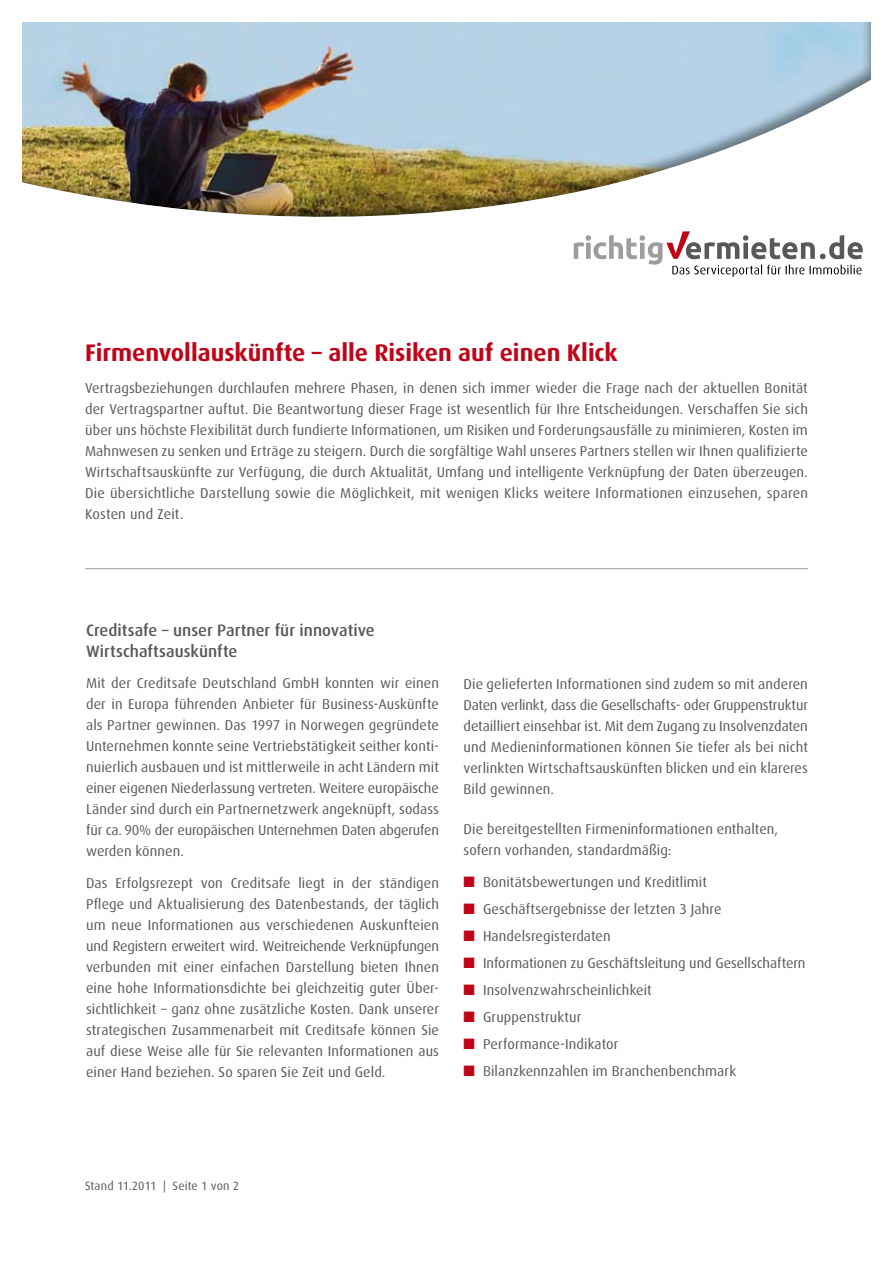
<style>
.page{position:relative;width:893px;height:1263px;background:#fff}
.page>*{position:absolute;margin:0;border:0;box-sizing:border-box;transform-origin:0 0}
.t1{font:700 24px "Dax";color:#c00418}
.t2{font:500 16.5px/21px "Dax";letter-spacing:.005em;color:#58585a}
.t3{font:14.25px/21px "Dax";letter-spacing:.005em;color:#58585a;text-align:justify}
.t4{font:12px "Dax";letter-spacing:.005em;color:#58585a}
.s1{color:#c00418}
</style>
<div class="page">
<hr style="left:85px;top:568px;width:723px;height:1px;background:#9c9d9f">
<div style="left:0;top:0;width:893px;height:219px;background:#000;opacity:.44"></div>
<div style="left:0;top:0;width:893px;height:21px;background:#fff"></div>
<div style="left:0;top:0;width:21px;height:193px;background:#fff"></div>
<div style="left:872px;top:0;width:21px;height:81px;background:#fff"></div>
<svg style="left:574px;top:231px;width:289px;height:46px"></svg>
<h1 class="t1" style="left:85px;top:340px;width:534px">Firmenvollauskünfte – alle Risiken auf einen Klick</h1>
<p class="t3" style="left:85px;top:378px;width:724px">Vertragsbeziehungen durchlaufen mehrere Phasen, in denen sich immer wieder die Frage nach der aktuellen Bonität der Vertragspartner auftut. Die Beantwortung dieser Frage ist wesentlich für Ihre Entscheidungen. Verschaffen Sie sich über uns höchste Flexibilität durch fundierte Informationen, um Risiken und Forderungsausfälle zu minimieren, Kosten im Mahnwesen zu senken und Erträge zu steigern. Durch die sorgfältige Wahl unseres Partners stellen wir Ihnen qualifizierte Wirtschaftsauskünfte zur Verfügung, die durch Aktualität, Umfang und intelligente Verknüpfung der Daten überzeugen.<br>Die übersichtliche Darstellung sowie die Möglichkeit, mit wenigen Klicks weitere Informationen einzusehen, sparen Kosten und Zeit.</p>
<p class="t2" style="left:86px;top:620px;width:290px">Creditsafe – unser Partner für innovative<br>Wirtschaftsauskünfte</p>
<p class="t3" style="left:86px;top:673px;width:354px">Mit der Creditsafe Deutschland GmbH konnten wir einen der in Europa führenden Anbieter für Business-Auskünfte als Partner gewinnen. Das 1997 in Norwegen gegründete Unternehmen konnte seine Vertriebstätigkeit seither konti&shy;nuierlich ausbauen und ist mittlerweile in acht Ländern mit einer eigenen Niederlassung vertreten. Weitere europäische Länder sind durch ein Partnernetzwerk angeknüpft, sodass für ca. 90% der europäischen Unternehmen Daten abgerufen werden können.</p>
<p class="t3" style="left:86px;top:872px;width:354px">Das Erfolgsrezept von Creditsafe liegt in der ständigen Pflege und Aktualisierung des Datenbestands, der täglich um neue Informationen aus verschiedenen Auskunfteien und Registern erweitert wird. Weitreichende Verknüpfungen verbunden mit einer einfachen Darstellung bieten Ihnen eine hohe Informationsdichte bei gleichzeitig guter Über&shy;sichtlichkeit – ganz ohne zusätzliche Kosten. Dank unserer strategischen Zusammenarbeit mit Creditsafe können Sie auf diese Weise alle für Sie relevanten Informationen aus einer Hand beziehen. So sparen Sie Zeit und Geld.</p>
<p class="t3" style="left:463px;top:673px;width:346px">Die gelieferten Informationen sind zudem so mit anderen Daten verlinkt, dass die Gesellschafts- oder Gruppenstruktur detailliert einsehbar ist. Mit dem Zugang zu Insolvenzdaten und Medieninformationen können Sie tiefer als bei nicht verlinkten Wirtschaftsauskünften blicken und ein klareres Bild gewinnen.</p>
<p class="t3" style="left:463px;top:819px;width:316px">Die bereitgestellten Firmeninformationen enthalten, sofern vorhanden, standardmäßig:</p>
<p class="t3" style="left:463px;top:872px;width:245px"><span class="s1">■</span> Bonitätsbewertungen und Kreditlimit</p>
<p class="t3" style="left:463px;top:899px;width:259px"><span class="s1">■</span> Geschäftsergebnisse der letzten 3 Jahre</p>
<p class="t3" style="left:463px;top:926px;width:149px"><span class="s1">■</span> Handelsregisterdaten</p>
<p class="t3" style="left:463px;top:953px;width:344px"><span class="s1">■</span> Informationen zu Geschäftsleitung und Gesellschaftern</p>
<p class="t3" style="left:463px;top:980px;width:190px"><span class="s1">■</span> Insolvenzwahrscheinlichkeit</p>
<p class="t3" style="left:463px;top:1007px;width:119px"><span class="s1">■</span> Gruppenstruktur</p>
<p class="t3" style="left:463px;top:1034px;width:156px"><span class="s1">■</span> Performance-Indikator</p>
<p class="t3" style="left:463px;top:1061px;width:274px"><span class="s1">■</span> Bilanzkennzahlen im Branchenbenchmark</p>
<p class="t4" style="left:85px;top:1179px;width:156px">Stand 11.2011 | Seite 1 von 2</p>
</div>
